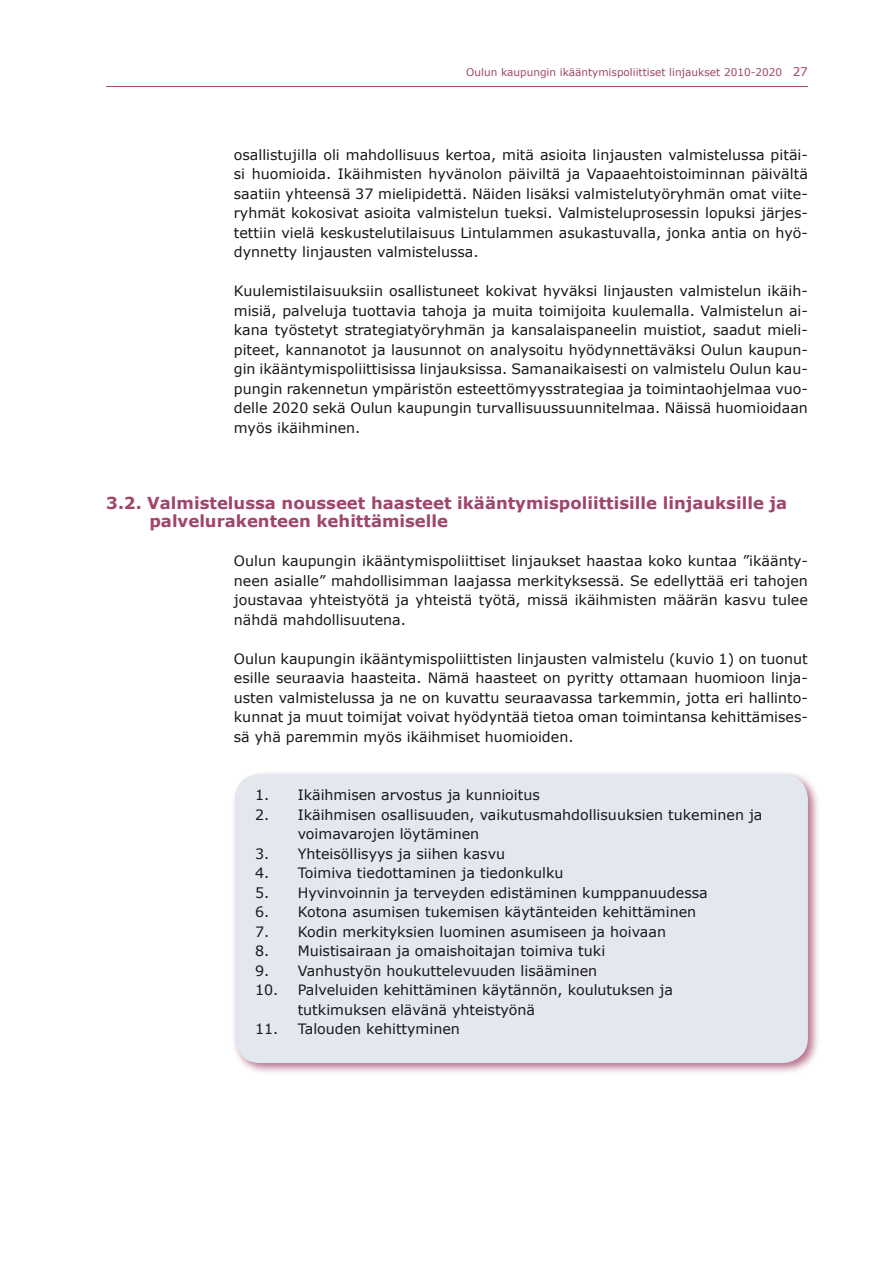
<style>
.page{position:relative;width:893px;height:1263px;background:#fff}
.page>*{position:absolute;margin:0;border:0;box-sizing:border-box;transform-origin:0 0}
.t1{font:700 16.5px/18px "Verdana";color:#a0456c}
.t2{font:14.25px/19.5px "Verdana";color:#1a171c;text-align:justify}
.t3{font:10.5px "Verdana";color:#a0456c}
.s1{font-size:12px}
</style>
<div class="page">
<hr style="left:106px;top:86px;width:702px;height:1px;background:#a0456c">
<div style="left:231px;top:770px;width:590px;height:306px;background:#a0456c;opacity:.75"></div>
<div style="left:235px;top:774px;width:573px;height:289px;background:#e3e7ee;border-radius:26px"></div>
<p class="t3" style="left:466px;top:65px;width:343px">Oulun kaupungin ikääntymispoliittiset linjaukset 2010-2020 <span class="s1">27</span></p>
<p class="t2" style="left:234px;top:144px;width:576px">osallistujilla oli mahdollisuus kertoa, mitä asioita linjausten valmistelussa pitäi&shy;si huomioida. Ikäihmisten hyvänolon päiviltä ja Vapaaehtoistoiminnan päivältä saatiin yhteensä 37 mielipidettä. Näiden lisäksi valmistelutyöryhmän omat viite&shy;ryhmät kokosivat asioita valmistelun tueksi. Valmisteluprosessin lopuksi järjes&shy;tettiin vielä keskustelutilaisuus Lintulammen asukastuvalla, jonka antia on hyö&shy;dynnetty linjausten valmistelussa.</p>
<p class="t2" style="left:234px;top:281px;width:576px">Kuulemistilaisuuksiin osallistuneet kokivat hyväksi linjausten valmistelun ikäih&shy;misiä, palveluja tuottavia tahoja ja muita toimijoita kuulemalla. Valmistelun ai&shy;kana työstetyt strategiatyöryhmän ja kansalaispaneelin muistiot, saadut mieli&shy;piteet, kannanotot ja lausunnot on analysoitu hyödynnettäväksi Oulun kaupun&shy;gin ikääntymispoliittisissa linjauksissa. Samanaikaisesti on valmistelu Oulun kau&shy;pungin rakennetun ympäristön esteettömyysstrategiaa ja toimintaohjelmaa vuo&shy;delle 2020 sekä Oulun kaupungin turvallisuussuunnitelmaa. Näissä huomioidaan myös ikäihminen.</p>
<p class="t1" style="left:149px;top:494px;width:639px;text-indent:-43px">3.2. Valmistelussa nousseet haasteet ikääntymispoliittisille linjauksille ja palvelurakenteen kehittämiselle</p>
<p class="t2" style="left:234px;top:551px;width:576px">Oulun kaupungin ikääntymispoliittiset linjaukset haastaa koko kuntaa ”ikäänty&shy;neen asialle” mahdollisimman laajassa merkityksessä. Se edellyttää eri tahojen joustavaa yhteistyötä ja yhteistä työtä, missä ikäihmisten määrän kasvu tulee nähdä mahdollisuutena.</p>
<p class="t2" style="left:234px;top:648px;width:576px">Oulun kaupungin ikääntymispoliittisten linjausten valmistelu (kuvio 1) on tuonut esille seuraavia haasteita. Nämä haasteet on pyritty ottamaan huomioon linja&shy;usten valmistelussa ja ne on kuvattu seuraavassa tarkemmin, jotta eri hallinto&shy;kunnat ja muut toimijat voivat hyödyntää tietoa oman toimintansa kehittämises&shy;sä yhä paremmin myös ikäihmiset huomioiden.</p>
<p class="t2" style="left:255px;top:785px;width:286px">1. Ikäihmisen arvostus ja kunnioitus</p>
<p class="t2" style="left:298px;top:804px;width:466px;text-indent:-43px">2. Ikäihmisen osallisuuden, vaikutusmahdollisuuksien tukeminen ja voimavarojen löytäminen</p>
<p class="t2" style="left:255px;top:843px;width:251px">3. Yhteisöllisyys ja siihen kasvu</p>
<p class="t2" style="left:255px;top:863px;width:310px">4. Toimiva tiedottaminen ja tiedonkulku</p>
<p class="t2" style="left:255px;top:882px;width:454px">5. Hyvinvoinnin ja terveyden edistäminen kumppanuudessa</p>
<p class="t2" style="left:255px;top:902px;width:443px">6. Kotona asumisen tukemisen käytänteiden kehittäminen</p>
<p class="t2" style="left:255px;top:921px;width:412px">7. Kodin merkityksien luominen asumiseen ja hoivaan</p>
<p class="t2" style="left:255px;top:941px;width:352px">8. Muistisairaan ja omaishoitajan toimiva tuki</p>
<p class="t2" style="left:255px;top:960px;width:344px">9. Vanhustyön houkuttelevuuden lisääminen</p>
<p class="t2" style="left:298px;top:980px;width:377px;text-indent:-43px">10. Palveluiden kehittäminen käytännön, koulutuksen ja tutkimuksen elävänä yhteistyönä</p>
<p class="t2" style="left:255px;top:1019px;width:206px">11. Talouden kehittyminen</p>
</div>
